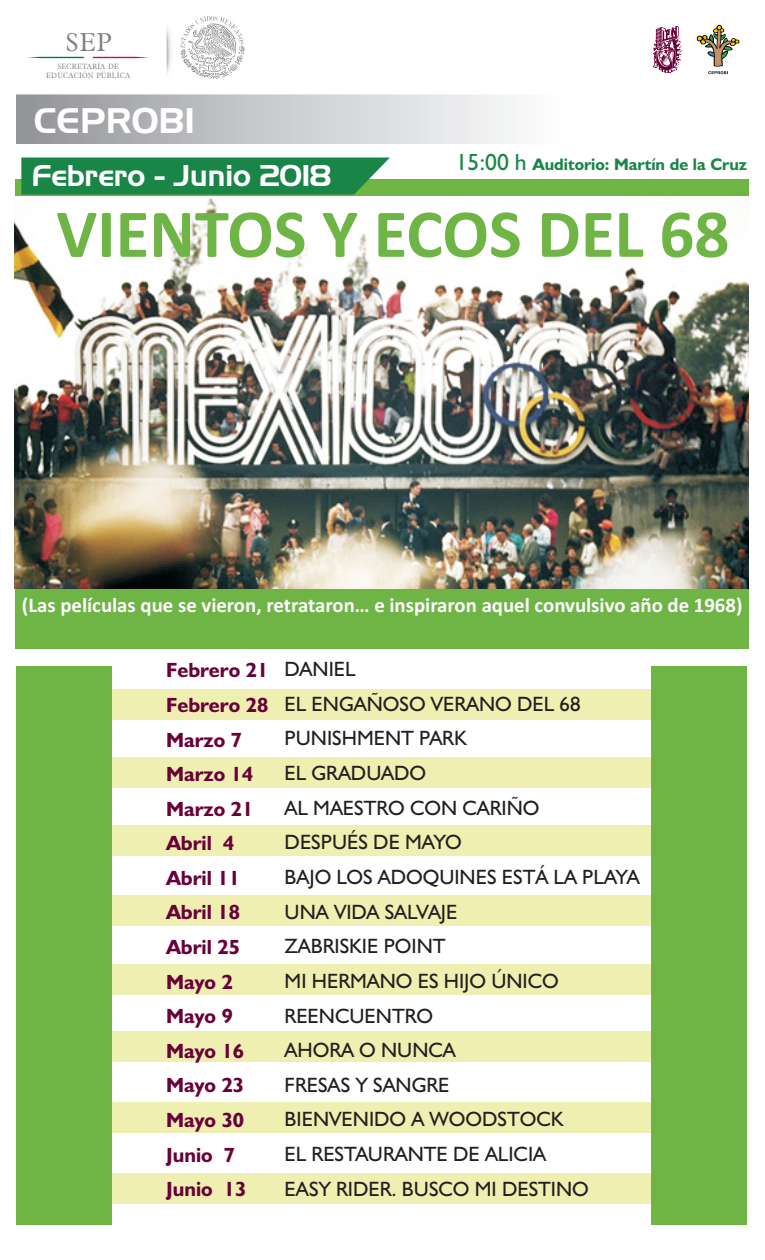
<style>
.page{position:relative;width:765px;height:1260px;background:#fff}
.page>*{position:absolute;margin:0;border:0;box-sizing:border-box;transform-origin:0 0}
.t1{font:700 69.12px "Calibri";color:#6eb546}
.t2{font:34.62px "Aero Regular SWFTE";color:#fff}
.t3{font:29.25px "Aero Regular SWFTE";color:#fff}
.t4{font:300 25.12px "Aldine 721 BT";color:#808083}
.t5{font:20.75px/34.6px "Humanist 521 BT";color:#231f20}
.t6{font:700 20.75px "Calibri";color:#fff}
.t7{font:700 20.62px/34.6px "Humanist 521 BT";color:#6a0039}
.t8{font:700 16.88px "Humanist 521 BT";color:#198546}
.t9{font:300 7.38px/8.9px "Aldine 721 BT";color:#808083;text-align:center}
.s1{font-weight:400;font-size:23.5px}
</style>
<div class="page">
<div style="left:63px;top:965px;width:637px;height:30px;background:#eeefb1"></div>
<div style="left:63px;top:1031px;width:637px;height:30px;background:#eeefb1"></div>
<div style="left:63px;top:1102px;width:637px;height:31px;background:#eeefb1"></div>
<div style="left:63px;top:1173px;width:637px;height:31px;background:#eeefb1"></div>
<div style="left:63px;top:757px;width:637px;height:30px;background:#eeefb1"></div>
<div style="left:63px;top:825px;width:637px;height:31px;background:#eeefb1"></div>
<div style="left:63px;top:896px;width:637px;height:30px;background:#eeefb1"></div>
<div style="left:15px;top:179px;width:733px;height:470px;background:#6eb546"></div>
<div style="left:63px;top:689px;width:637px;height:30px;background:#eeefb1"></div>
<svg style="left:697px;top:25px;width:42px;height:49px"></svg>
<svg style="left:653px;top:26px;width:28px;height:47px"></svg>
<img style="left:166px;top:27px;width:5px;height:46px">
<svg style="left:28px;top:57px;width:56px;height:1px"></svg>
<svg style="left:93px;top:57px;width:56px;height:1px"></svg>
<svg style="left:180px;top:16px;width:65px;height:63px"></svg>
<div style="left:16px;top:666px;width:96px;height:559px;background:#6eb546"></div>
<img style="left:15px;top:197px;width:734px;height:392px">
<svg style="left:21px;top:158px;width:369px;height:37px;background:#208949"></svg>
<div style="left:651px;top:666px;width:96px;height:559px;background:#6eb546"></div>
<p class="t4" style="left:65px;top:32px;width:48px">SEP</p>
<p class="t9" style="left:46px;top:62px;width:85px">SECRETARÍA DE<br>EDUCACIÓN PÚBLICA</p>
<h2 class="t2" style="left:34px;top:100px;width:163px">CEPROBI</h2>
<p class="t8" style="left:456px;top:157px;width:293px"><span class="s1">15:00 h</span> Auditorio: Martín de la Cruz</p>
<h3 class="t3" style="left:32px;top:158px;width:301px">Febrero - Junio 2018</h3>
<h1 class="t1" style="left:56px;top:205px;width:675px">VIENTOS Y ECOS DEL 68</h1>
<p class="t6" style="left:22px;top:597px;width:722px">(Las películas que se vieron, retrataron… e inspiraron aquel convulsivo año de 1968)</p>
<p class="t7" style="left:166px;top:655px;width:104px">Febrero 21<br>Febrero 28<br>Marzo 7<br>Marzo 14<br>Marzo 21<br>Abril 4<br>Abril 11<br>Abril 18<br>Abril 25<br>Mayo 2<br>Mayo 9<br>Mayo 16<br>Mayo 23<br>Mayo 30<br>Junio 7<br>Junio 13</p>
<p class="t5" style="left:285px;top:653px;width:357px">DANIEL<br>EL ENGAÑOSO VERANO DEL 68<br>PUNISHMENT PARK<br>EL GRADUADO<br>AL MAESTRO CON CARIÑO<br>DESPUÉS DE MAYO<br>BAJO LOS ADOQUINES ESTÁ LA PLAYA<br>UNA VIDA SALVAJE<br>ZABRISKIE POINT<br>MI HERMANO ES HIJO ÚNICO<br>REENCUENTRO<br>AHORA O NUNCA<br>FRESAS Y SANGRE<br>BIENVENIDO A WOODSTOCK<br>EL RESTAURANTE DE ALICIA<br>EASY RIDER. BUSCO MI DESTINO</p>
</div>
